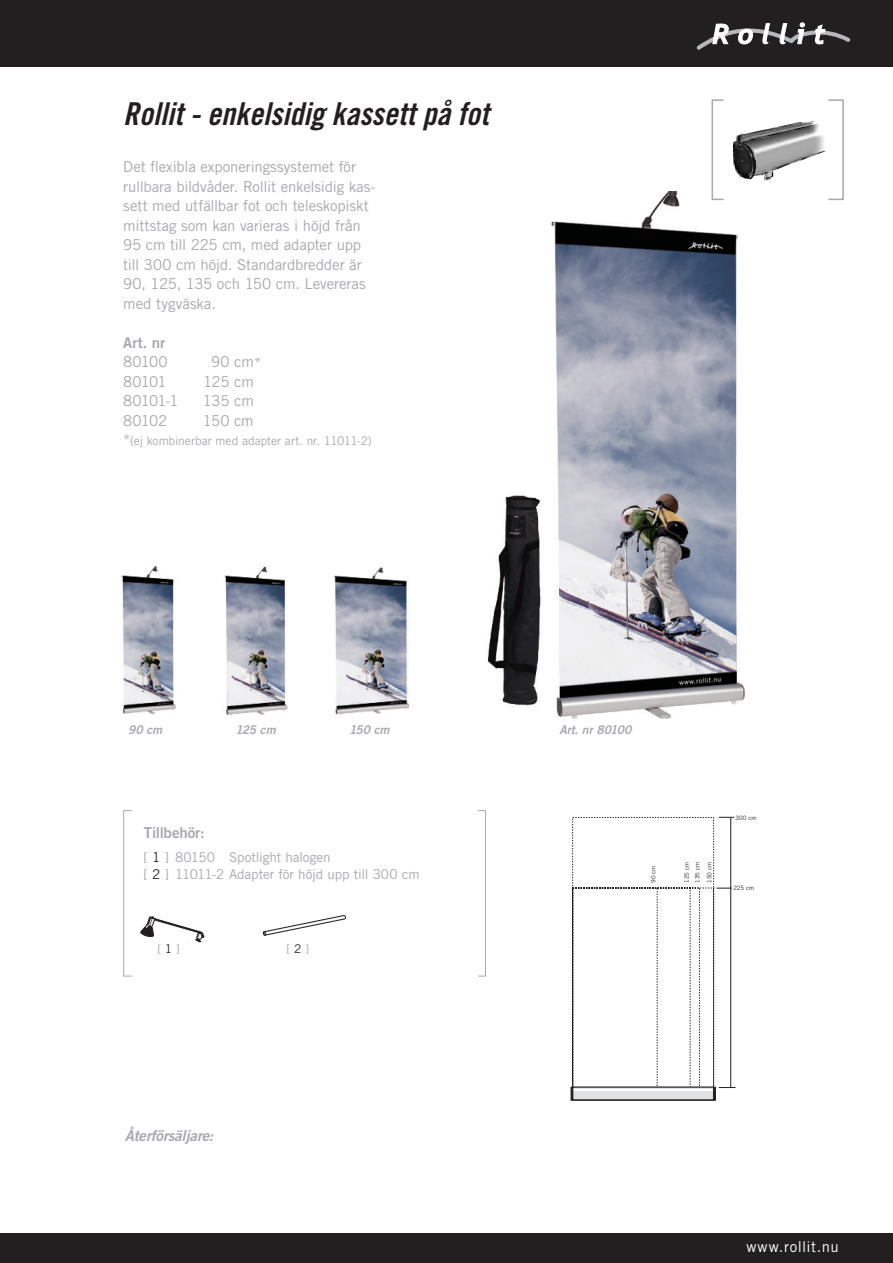
<style>
.page{position:relative;width:893px;height:1263px;background:#fff}
.page>*{position:absolute;margin:0;border:0;box-sizing:border-box;transform-origin:0 0}
.t1{font:31.5px "Trade Gothic Bold Cond Twenty Obl";color:#231f20}
.t2{font:15px/19.5px "Trade Gothic LT Std";letter-spacing:-.01em;color:#a8a9ad}
.t3{font:15px "Trade Gothic LT Std Bd 2";letter-spacing:-.005em;color:#a8a9ad}
.t4{font:15px "Trade Gothic LT Std Bd 2 Obl";letter-spacing:-.01em;color:#a8a9ad}
.t5{font:15px "Trade Gothic LT Std";letter-spacing:.035em;color:#fff}
.t6{font:13.5px "Trade Gothic LT Std";letter-spacing:-.01em;color:#a8a9ad}
.t7{font:12px "Trade Gothic LT Std";color:#a8a9ad}
.t8{font:12px "Trade Gothic LT Std Bd 2 Obl";letter-spacing:-.01em;color:#a8a9ad}
.t9{font:6px/10.5px "Trade Gothic";color:#231f20}
.s1{font-size:15px}
.s2{color:#231f20}
</style>
<div class="page">
<div style="left:0;top:0;width:893px;height:67px;background:#231f20"></div>
<img style="left:488px;top:192px;width:257px;height:527px">
<svg style="left:696px;top:22px;width:155px;height:28px"></svg>
<div style="left:0;top:1233px;width:893px;height:30px;background:#231f20"></div>
<div style="left:711px;top:99px;width:133px;height:101px;border:2px solid #a8a9ad"></div>
<svg style="left:723px;top:99px;width:105px;height:105px"></svg>
<img style="left:724px;top:108px;width:104px;height:81px">
<div style="left:571px;top:1087px;width:145px;height:13px;background:#231f20"></div>
<svg style="left:572px;top:817px;width:160px;height:283px"></svg>
<svg style="left:140px;top:916px;width:64px;height:27px"></svg>
<svg style="left:263px;top:915px;width:83px;height:21px"></svg>
<img style="left:121px;top:566px;width:55px;height:149px">
<img style="left:224px;top:566px;width:64px;height:150px">
<img style="left:334px;top:567px;width:75px;height:148px">
<p class="t1" style="left:123px;top:95px;width:367px">Rollit - enkelsidig kassett på fot</p>
<p class="t2" style="left:123px;top:157px;width:254px">Det flexibla exponeringssystemet för rullbara bildvåder. Rollit enkelsidig kas&shy;sett med utfällbar fot och teleskopiskt mittstag som kan varieras i höjd från 95 cm till 225 cm, med adapter upp till 300 cm höjd. Standardbredder är 90, 125, 135 och 150 cm. Levereras med tygväska.</p>
<p class="t3" style="left:123px;top:333px;width:43px">Art. nr</p>
<p class="t2" style="left:123px;top:352px;width:46px">80100</p>
<p class="t2" style="left:211px;top:352px;width:52px">90 cm*</p>
<p class="t2" style="left:123px;top:372px;width:45px">80101</p>
<p class="t2" style="left:203px;top:372px;width:52px">125 cm</p>
<p class="t2" style="left:123px;top:391px;width:57px">80101-1</p>
<p class="t2" style="left:203px;top:391px;width:52px">135 cm</p>
<p class="t2" style="left:123px;top:411px;width:45px">80102</p>
<p class="t2" style="left:203px;top:411px;width:52px">150 cm</p>
<p class="t7" style="left:123px;top:434px;width:250px"><span class="s1">*</span>(ej kombinerbar med adapter art. nr. 11011-2)</p>
<p class="t8" style="left:128px;top:722px;width:36px">90 cm</p>
<p class="t8" style="left:235px;top:722px;width:42px">125 cm</p>
<p class="t8" style="left:349px;top:722px;width:42px">150 cm</p>
<p class="t8" style="left:559px;top:722px;width:74px">Art. nr 80100</p>
<p class="t3" style="left:144px;top:823px;width:62px">Tillbehör:</p>
<p class="t6" style="left:144px;top:849px;width:189px">[ <span class="s2">1</span> ] 80150 Spotlight halogen</p>
<p class="t6" style="left:144px;top:866px;width:278px">[ <span class="s2">2</span> ] 11011-2 Adapter för höjd upp till 300 cm</p>
<p class="t7" style="left:157px;top:942px;width:24px">[ <span class="s2">1</span> ]</p>
<p class="t7" style="left:286px;top:942px;width:24px">[ <span class="s2">2</span> ]</p>
<p class="t9" style="left:648px;top:883px;width:19px;rotate:-90deg">90 cm</p>
<p class="t9" style="left:681px;top:883px;width:22px;rotate:-90deg">125 cm<br>135 cm</p>
<p class="t9" style="left:704px;top:883px;width:22px;rotate:-90deg">150 cm</p>
<p class="t9" style="left:736px;top:812px;width:22px">300 cm</p>
<p class="t9" style="left:733px;top:882px;width:22px">225 cm</p>
<p class="t4" style="left:125px;top:1126px;width:90px">Återförsäljare:</p>
<p class="t5" style="left:746px;top:1238px;width:94px">www.rollit.nu</p>
</div>
